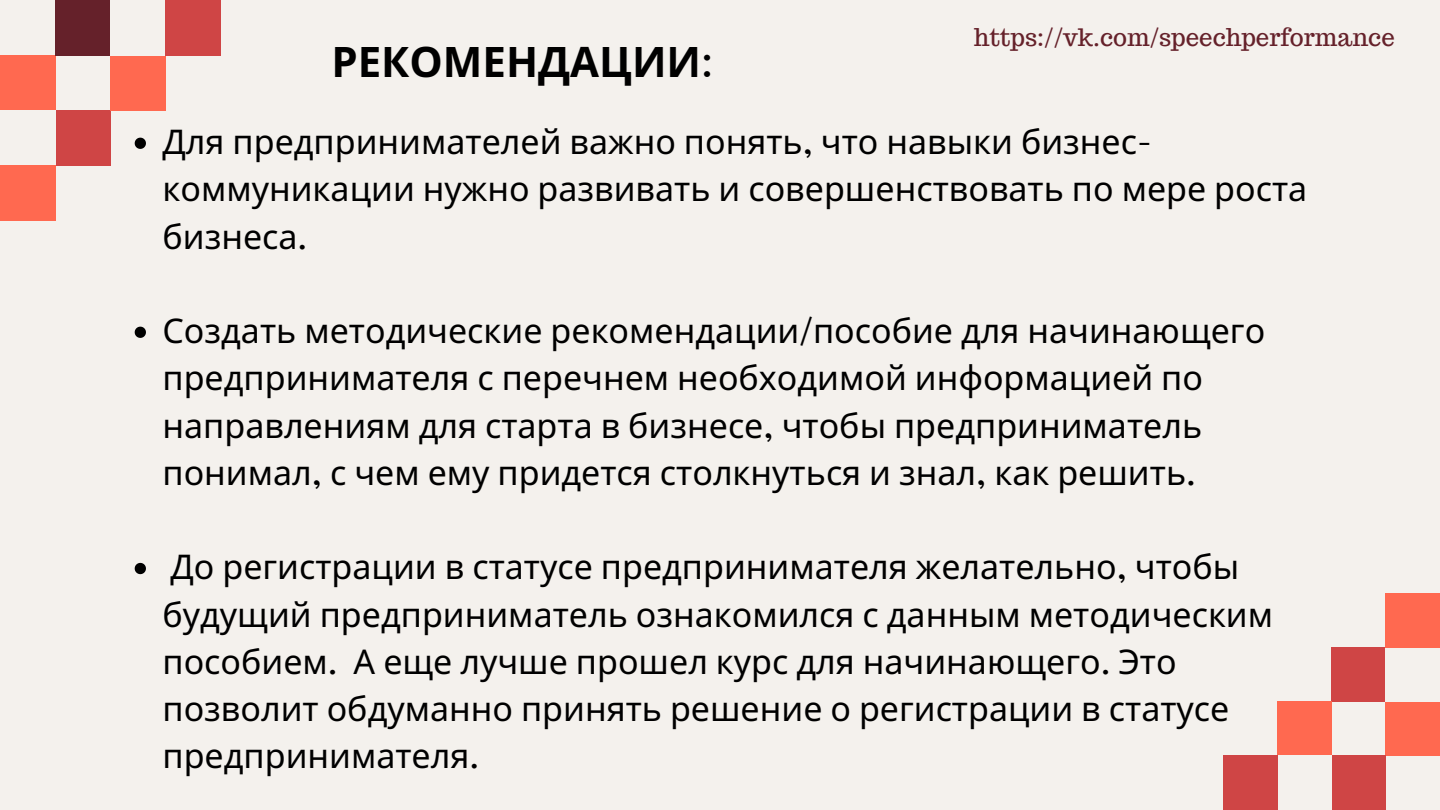
<style>
.page{position:relative;width:1440px;height:810px;background:#f4f1ed}
.page>*{position:absolute;margin:0;border:0;box-sizing:border-box;transform-origin:0 0}
.t1{font:700 42px "Noto Sans";color:#000}
.t2{font:34px/47.2px "Noto Sans";color:#000}
.t3{font:24px "Trocchi";color:#65212a}
.s1{font-family:"Trocchi";font-weight:400}
.s2{font-family:"Trocchi"}
</style>
<div class="page">
<div style="left:55px;top:110px;width:55px;height:56px;background:#cf4545"></div>
<div style="left:110px;top:55px;width:56px;height:55px;background:#ff6950"></div>
<div style="left:0;top:55px;width:55px;height:55px;background:#ff6950"></div>
<div style="left:55px;top:0;width:55px;height:55px;background:#65212a"></div>
<div style="left:0;top:166px;width:55px;height:55px;background:#ff6950"></div>
<div style="left:166px;top:0;width:55px;height:55px;background:#cf4545"></div>
<div style="left:1332px;top:647px;width:54px;height:55px;background:#cf4545"></div>
<div style="left:1277px;top:702px;width:55px;height:54px;background:#ff6950"></div>
<div style="left:1386px;top:702px;width:54px;height:54px;background:#ff6950"></div>
<div style="left:1332px;top:756px;width:54px;height:54px;background:#cf4545"></div>
<div style="left:1386px;top:593px;width:54px;height:54px;background:#ff6950"></div>
<div style="left:1223px;top:756px;width:54px;height:54px;background:#cf4545"></div>
<svg style="left:135px;top:138px;width:11px;height:11px"></svg>
<svg style="left:135px;top:327px;width:11px;height:11px"></svg>
<svg style="left:135px;top:563px;width:11px;height:11px"></svg>
<p class="t1" style="left:331px;top:32px;width:383px">РЕКОМЕНДАЦИИ<span class="s1">:</span></p>
<p class="t3" style="left:974px;top:22px;width:422px">https://vk.com/speechperformance</p>
<h1 class="t2" style="left:163px;top:117px;width:1146px">Для предпринимателей важно понять<span class="s2">,</span> что навыки бизнес&shy;коммуникации нужно развивать и совершенствовать по мере роста бизнеса<span class="s2">.</span></h1>
<h2 class="t2" style="left:163px;top:306px;width:1104px">Создать методические рекомендации<span class="s2">/</span>пособие для начинающего предпринимателя с перечнем необходимой информацией по направлениям для старта в бизнесе<span class="s2">,</span> чтобы предприниматель понимал<span class="s2">,</span> с чем ему придется столкнуться и знал<span class="s2">,</span> как решить<span class="s2">.</span></h2>
<p class="t2" style="left:163px;top:543px;width:1112px">До регистрации в статусе предпринимателя желательно<span class="s2">,</span> чтобы будущий предприниматель ознакомился с данным методическим пособием<span class="s2">.</span> А еще лучше прошел курс для начинающего<span class="s2">.</span> Это позволит обдуманно принять решение о регистрации в статусе предпринимателя<span class="s2">.</span></p>
</div>
